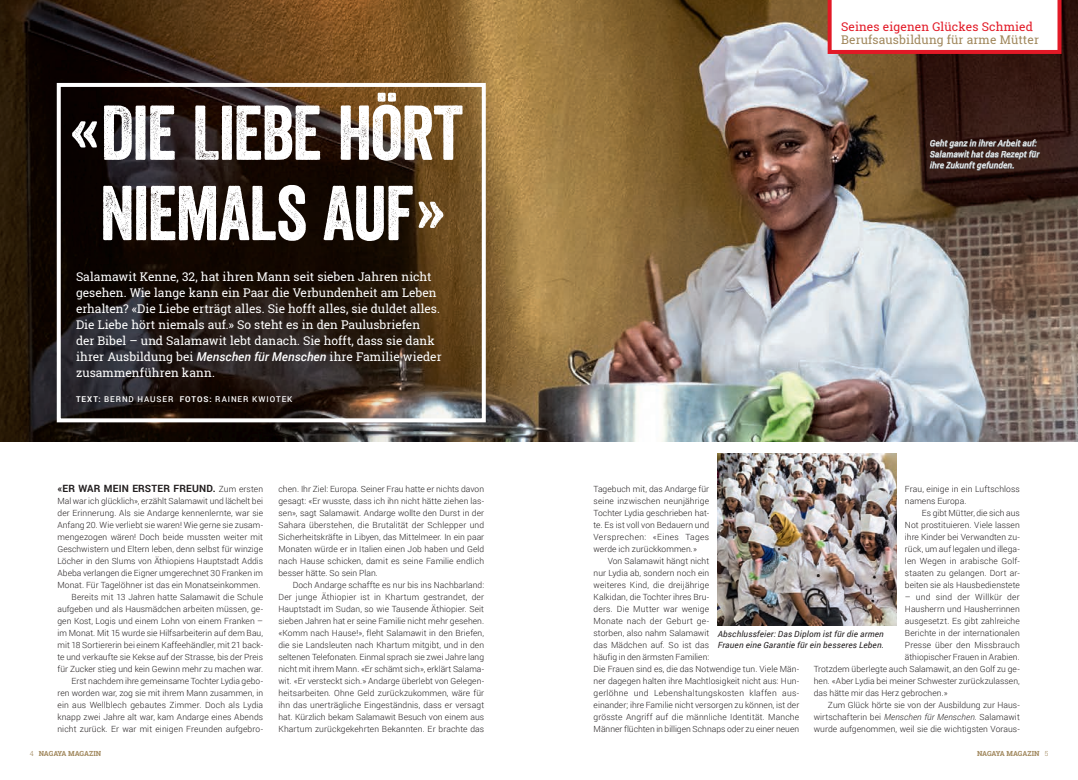
<style>
.page{position:relative;width:1078px;height:780px;background:#fff}
.page>*{position:absolute;margin:0;border:0;box-sizing:border-box;transform-origin:0 0}
.N_Head_M{font:75px/80.3px "Veneer";letter-spacing:-.02em;color:#fff;text-align:center}
.N_Intro{font:12px/16px "Roboto Slab";color:#fff}
.t1{font:12px "Roboto Slab";letter-spacing:.01em;color:#a0875c}
.t2{font:12px "Roboto Slab";letter-spacing:.01em;color:#e21926}
.N__copy{font:700 10px "Roboto";letter-spacing:.02em;color:#231f20}
.N__copy-2{font:300 8.5px/12px "Roboto";letter-spacing:.01em;color:#231f20;text-align:justify}
.N_BU{font:italic 8.5px/11px "Roboto";letter-spacing:.02em;color:#231f20}
.N_BU-2{font:italic 8.5px/11px "Roboto";letter-spacing:.02em;color:#fff}
.N__copy-3{font:300 8.5px "Roboto";letter-spacing:.03em;color:#231f20}
.N_Intro-2{font:500 8px "Roboto";letter-spacing:.115em;color:#fff}
.t3{font:700 7px "Roboto Slab";color:#a0875c}
.s1{font-size:70.3px}
.s2{font-family:"Roboto";font-weight:500;font-style:italic;font-size:12.2px}
.s3{font-weight:700}
.s4{font-weight:300;font-size:8.5px}
.s5{font-style:italic}
.s6{font-weight:300}
</style>
<div class="page">
<img style="left:0;top:0;width:1077px;height:442px">
<svg style="left:929px;top:134px;width:111px;height:39px;background:#4a3936"></svg>
<div style="left:57px;top:83px;width:428px;height:339px;border:4px solid #fff"></div>
<img style="left:717px;top:453px;width:179px;height:172px">
<svg style="left:827px;top:0;width:234px;height:54px"></svg>
<p class="N_Head_M" style="left:69px;top:92px;width:395px"><span class="s1">«</span>DIE LIEBE HÖRT<br>NIEMALS AUF<span class="s1">»</span></p>
<p class="N_Intro" style="left:76px;top:268px;width:367px">Salamawit Kenne, 32, hat ihren Mann seit sieben Jahren nicht gesehen. Wie lange kann ein Paar die Verbundenheit am Leben erhalten? «Die Liebe erträgt alles. Sie hofft alles, sie duldet alles.<br>Die Liebe hört niemals auf.» So steht es in den Paulusbriefen<br>der Bibel – und Salamawit lebt danach. Sie hofft, dass sie dank ihrer Ausbildung bei <span class="s2">Menschen für Menschen</span> ihre Familie wieder zusammenführen kann.</p>
<p class="N_Intro-2" style="left:76px;top:393px;width:218px"><span class="s3">TEXT:</span> BERND HAUSER <span class="s3">FOTOS:</span> RAINER KWIOTEK</p>
<p class="N__copy" style="left:57px;top:481px;width:207px">«ER WAR MEIN ERSTER FREUND. <span class="s4">Zum ersten</span></p>
<p class="N__copy-2" style="left:57px;top:495px;width:207px">Mal war ich glücklich», erzählt Salamawit und lächelt bei der Erinnerung. Als sie Andarge kennenlernte, war sie Anfang 20. Wie verliebt sie waren! Wie gerne sie zusam&shy;mengezogen wären! Doch beide mussten weiter mit Geschwistern und Eltern leben, denn selbst für winzige Löcher in den Slums von Äthiopiens Hauptstadt Addis Abeba verlangen die Eigner umgerechnet 30 Franken im Monat. Für Tagelöhner ist das ein Monatseinkommen.</p>
<p class="N__copy-2" style="left:57px;top:591px;width:207px;text-indent:14px">Bereits mit 13 Jahren hatte Salamawit die Schule aufgeben und als Hausmädchen arbeiten müssen, ge&shy;gen Kost, Logis und einem Lohn von einem Franken – im Monat. Mit 15 wurde sie Hilfsarbeiterin auf dem Bau, mit 18 Sortiererin bei einem Kaffeehändler, mit 21 back&shy;te und verkaufte sie Kekse auf der Strasse, bis der Preis für Zucker stieg und kein Gewinn mehr zu machen war.</p>
<p class="N__copy-2" style="left:57px;top:675px;width:207px;text-indent:14px">Erst nachdem ihre gemeinsame Tochter Lydia gebo&shy;ren worden war, zog sie mit ihrem Mann zusammen, in ein aus Wellblech gebautes Zimmer. Doch als Lydia knapp zwei Jahre alt war, kam Andarge eines Abends nicht zurück. Er war mit einigen Freunden aufgebro-</p>
<p class="N__copy-2" style="left:278px;top:483px;width:207px">chen. Ihr Ziel: Europa. Seiner Frau hatte er nichts davon gesagt: «Er wusste, dass ich ihn nicht hätte ziehen las&shy;sen», sagt Salamawit. Andarge wollte den Durst in der Sahara überstehen, die Brutalität der Schlepper und Sicherheitskräfte in Libyen, das Mittelmeer. In ein paar Monaten würde er in Italien einen Job haben und Geld nach Hause schicken, damit es seine Familie endlich besser hätte. So sein Plan.</p>
<p class="N__copy-2" style="left:278px;top:579px;width:207px;text-indent:14px">Doch Andarge schaffte es nur bis ins Nachbarland:<br>Der junge Äthiopier ist in Khartum gestrandet, der Hauptstadt im Sudan, so wie Tausende Äthiopier. Seit sieben Jahren hat er seine Familie nicht mehr gesehen. «Komm nach Hause!», fleht Salamawit in den Briefen, die sie Landsleuten nach Khartum mitgibt, und in den seltenen Telefonaten. Einmal sprach sie zwei Jahre lang nicht mit ihrem Mann. «Er schämt sich», erklärt Salama&shy;wit. «Er versteckt sich.» Andarge überlebt von Gelegen&shy;heitsarbeiten. Ohne Geld zurückzukommen, wäre für ihn das unerträgliche Eingeständnis, dass er versagt hat. Kürzlich bekam Salamawit Besuch von einem aus Khartum zurückgekehrten Bekannten. Er brachte das</p>
<p class="t2" style="left:840px;top:18px;width:193px">Seines eigenen Glückes Schmied</p>
<p class="t1" style="left:840px;top:31px;width:199px">Berufsausbildung für arme Mütter</p>
<p class="N_BU-2" style="left:929px;top:138px;width:108px">Geht ganz in ihrer Arbeit auf:</p>
<p class="N_BU-2" style="left:929px;top:149px;width:111px">Salamawit hat das Rezept für ihre Zukunft gefunden.</p>
<p class="N__copy-2" style="left:593px;top:483px;width:117px">Tagebuch mit, das Andarge für seine inzwischen neunjährige Tochter Lydia geschrieben hat&shy;te. Es ist voll von Bedauern und Versprechen: «Eines Tages werde ich zurückkommen.»</p>
<p class="N__copy-2" style="left:593px;top:555px;width:207px;text-align:left;text-indent:14px">Von Salamawit hängt nicht<br>nur Lydia ab, sondern noch ein<br>weiteres Kind, die dreijährige<br>Kalkidan, die Tochter ihres Bru-<br>ders. Die Mutter war wenige<br>Monate nach der Geburt ge-<br>storben, also nahm Salamawit<br>das Mädchen auf. So ist das<br>häufig in den ärmsten Familien:<br>Die Frauen sind es, die das Notwendige tun. Viele Män&shy;ner dagegen halten ihre Machtlosigkeit nicht aus: Hun&shy;gerlöhne und Lebenshaltungskosten klaffen aus&shy;einander; ihre Familie nicht versorgen zu können, ist der grösste Angriff auf die männliche Identität. Manche Männer flüchten in billigen Schnaps oder zu einer neuen</p>
<p class="N__copy-2" style="left:904px;top:483px;width:116px">Frau, einige in ein Luftschloss namens Europa.</p>
<p class="N__copy-2" style="left:904px;top:507px;width:116px;text-indent:17px">Es gibt Mütter, die sich aus Not prostituieren. Viele lassen ihre Kinder bei Verwandten zu&shy;rück, um auf legalen und illega&shy;len Wegen in arabische Golf&shy;staaten zu gelangen. Dort ar&shy;beiten sie als Hausbedienstete</p>
<p class="N__copy-3" style="left:904px;top:591px;width:116px">– und sind der Willkür der</p>
<p class="N__copy-2" style="left:904px;top:603px;width:116px">Hausherrn und Hausherrinnen</p>
<p class="N__copy-2" style="left:904px;top:615px;width:116px">ausgesetzt. Es gibt zahlreiche</p>
<p class="N__copy-2" style="left:904px;top:627px;width:116px">Berichte in der internationalen</p>
<p class="N__copy-2" style="left:904px;top:639px;width:116px">Presse über den Missbrauch</p>
<p class="N__copy-2" style="left:904px;top:651px;width:116px">äthiopischer Frauen in Arabien.</p>
<p class="N__copy-2" style="left:813px;top:663px;width:207px">Trotzdem überlegte auch Salamawit, an den Golf zu ge-</p>
<p class="N__copy-2" style="left:813px;top:675px;width:207px">hen. «Aber Lydia bei meiner Schwester zurückzulassen,</p>
<p class="N__copy-2" style="left:813px;top:687px;width:135px">das hätte mir das Herz gebrochen.»</p>
<p class="N__copy-2" style="left:813px;top:699px;width:207px;text-indent:14px">Zum Glück hörte sie von der Ausbildung zur Haus&shy;wirtschafterin bei <span class="s5">Menschen für Menschen</span>. Salamawit wurde aufgenommen, weil sie die wichtigsten Voraus-</p>
<p class="N_BU" style="left:717px;top:628px;width:168px">Abschlussfeier: Das Diplom ist für die armen<br>Frauen eine Garantie für ein besseres Leben.</p>
<p class="t3" style="left:30px;top:749px;width:73px"><span class="s6">4</span> NAGAYA MAGAZIN</p>
<p class="t3" style="left:976px;top:749px;width:73px">NAGAYA MAGAZIN <span class="s6">5</span></p>
</div>
